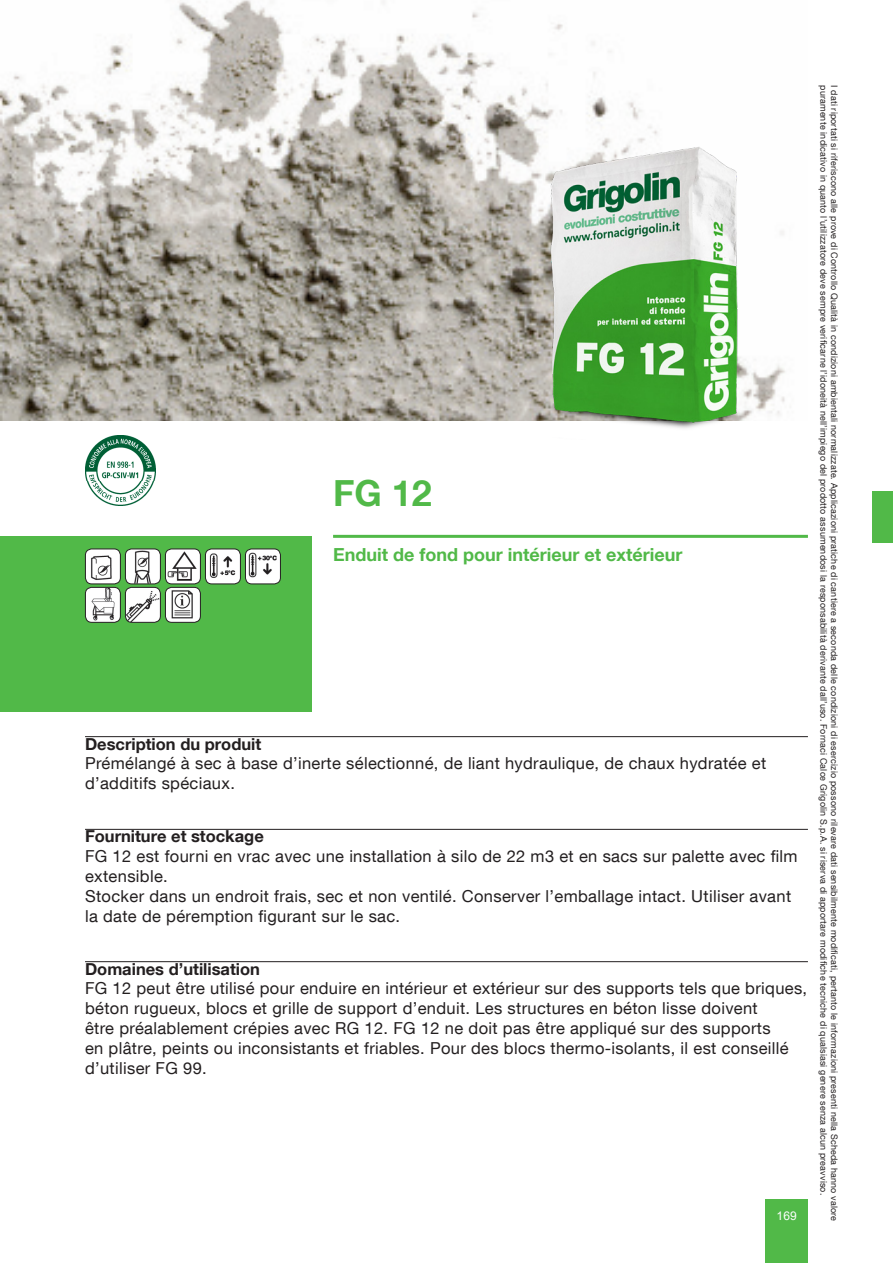
<style>
.page{position:relative;width:893px;height:1263px;background:#fff}
.page>*{position:absolute;margin:0;border:0;box-sizing:border-box;transform-origin:0 0}
.t1{font:700 36px "Helvetica Neue LT Com";color:#51b948}
.TiolettoScheda{font:700 18px "Helvetica Neue LT Com";color:#51b948}
.TestoScheda{font:16.5px/19.8px "Helvetica Neue LT Com";letter-spacing:.02em;color:#231f20}
.TiolettoScheda-2{font:700 16.5px "Helvetica Neue LT Com";color:#231f20}
.t2{font:12px "Arial";color:#fff}
.t3{font:9px "Helvetica Neue LT Com";letter-spacing:.02em;color:#231f20}
</style>
<div class="page">
<div style="left:765px;top:1199px;width:43px;height:64px;background:#51b948"></div>
<div style="left:872px;top:491px;width:21px;height:51px;background:#51b948"></div>
<div style="left:0;top:536px;width:312px;height:176px;background:#51b948"></div>
<img style="left:0;top:0;width:785px;height:420px">
<img style="left:85px;top:549px;width:35px;height:34px">
<div style="left:85px;top:549px;width:36px;height:35px;border:1px solid #231f20;border-radius:6px"></div>
<img style="left:125px;top:549px;width:35px;height:35px">
<div style="left:125px;top:549px;width:36px;height:35px;border:1px solid #231f20;border-radius:6px"></div>
<img style="left:165px;top:549px;width:35px;height:34px">
<div style="left:165px;top:549px;width:36px;height:35px;border:1px solid #231f20;border-radius:6px"></div>
<img style="left:205px;top:549px;width:35px;height:34px">
<div style="left:205px;top:549px;width:36px;height:35px;border:1px solid #231f20;border-radius:6px"></div>
<img style="left:245px;top:549px;width:35px;height:34px">
<div style="left:245px;top:549px;width:36px;height:35px;border:1px solid #231f20;border-radius:6px"></div>
<img style="left:85px;top:587px;width:34px;height:34px">
<div style="left:85px;top:587px;width:36px;height:36px;border:1px solid #231f20;border-radius:6px"></div>
<img style="left:125px;top:587px;width:34px;height:34px">
<div style="left:125px;top:587px;width:36px;height:36px;border:1px solid #231f20;border-radius:6px"></div>
<img style="left:165px;top:587px;width:34px;height:34px">
<div style="left:165px;top:587px;width:36px;height:36px;border:1px solid #231f20;border-radius:6px"></div>
<img style="left:518px;top:135px;width:254px;height:294px">
<img style="left:85px;top:435px;width:70px;height:70px">
<hr style="left:333px;top:535px;width:475px;height:3px;background:#51b948">
<hr style="left:85px;top:736px;width:723px;height:1px;background:#231f20">
<hr style="left:85px;top:829px;width:723px;height:1px;background:#231f20">
<hr style="left:85px;top:961px;width:723px;height:1px;background:#231f20">
<p class="t1" style="left:333px;top:470px;width:100px">FG 12</p>
<p class="TiolettoScheda" style="left:333px;top:544px;width:351px">Enduit de fond pour intérieur et extérieur</p>
<p class="TiolettoScheda-2" style="left:85px;top:733px;width:178px">Description du produit</p>
<p class="TestoScheda" style="left:85px;top:753px;width:683px">Prémélangé à sec à base d’inerte sélectionné, de liant hydraulique, de chaux hydratée et d’additifs spéciaux.</p>
<p class="TiolettoScheda-2" style="left:85px;top:826px;width:180px">Fourniture et stockage</p>
<p class="TestoScheda" style="left:85px;top:846px;width:714px">FG 12 est fourni en vrac avec une installation à silo de 22 m3 et en sacs sur palette avec film extensible.</p>
<p class="TestoScheda" style="left:85px;top:885px;width:708px">Stocker dans un endroit frais, sec et non ventilé. Conserver l’emballage intact. Utiliser avant la date de péremption figurant sur le sac.</p>
<p class="TiolettoScheda-2" style="left:85px;top:958px;width:176px">Domaines d’utilisation</p>
<p class="TestoScheda" style="left:85px;top:978px;width:724px">FG 12 peut être utilisé pour enduire en intérieur et extérieur sur des supports tels que briques, béton rugueux, blocs et grille de support d’enduit. Les structures en béton lisse doivent<br>être préalablement crépies avec RG 12. FG 12 ne doit pas être appliqué sur des supports<br>en plâtre, peints ou inconsistants et friables. Pour des blocs thermo-isolants, il est conseillé d’utiliser FG 99.</p>
<p class="t2" style="left:776px;top:1207px;width:22px">169</p>
<p class="t3" style="left:829px;top:85px;width:1112px;rotate:90deg">puramente indicativo in quanto l’utilizzatore deve sempre verificarne l’idoneità nell’impiego del prodotto assumendosi la responsabilità derivante dall’uso. Fornaci Calce Grigolin S.p.A. si riserva di apportare modifiche tecniche di qualsiasi genere senza alcun preavviso.</p>
<p class="t3" style="left:840px;top:85px;width:1138px;rotate:90deg">I dati riportati si riferiscono alle prove di Controllo Qualità in condizioni ambientali normalizzate. Applicazioni pratiche di cantiere a seconda delle condizioni di esercizio possono rilevare dati sensibilmente modificati, pertanto le informazioni presenti nella Scheda hanno valore</p>
</div>
